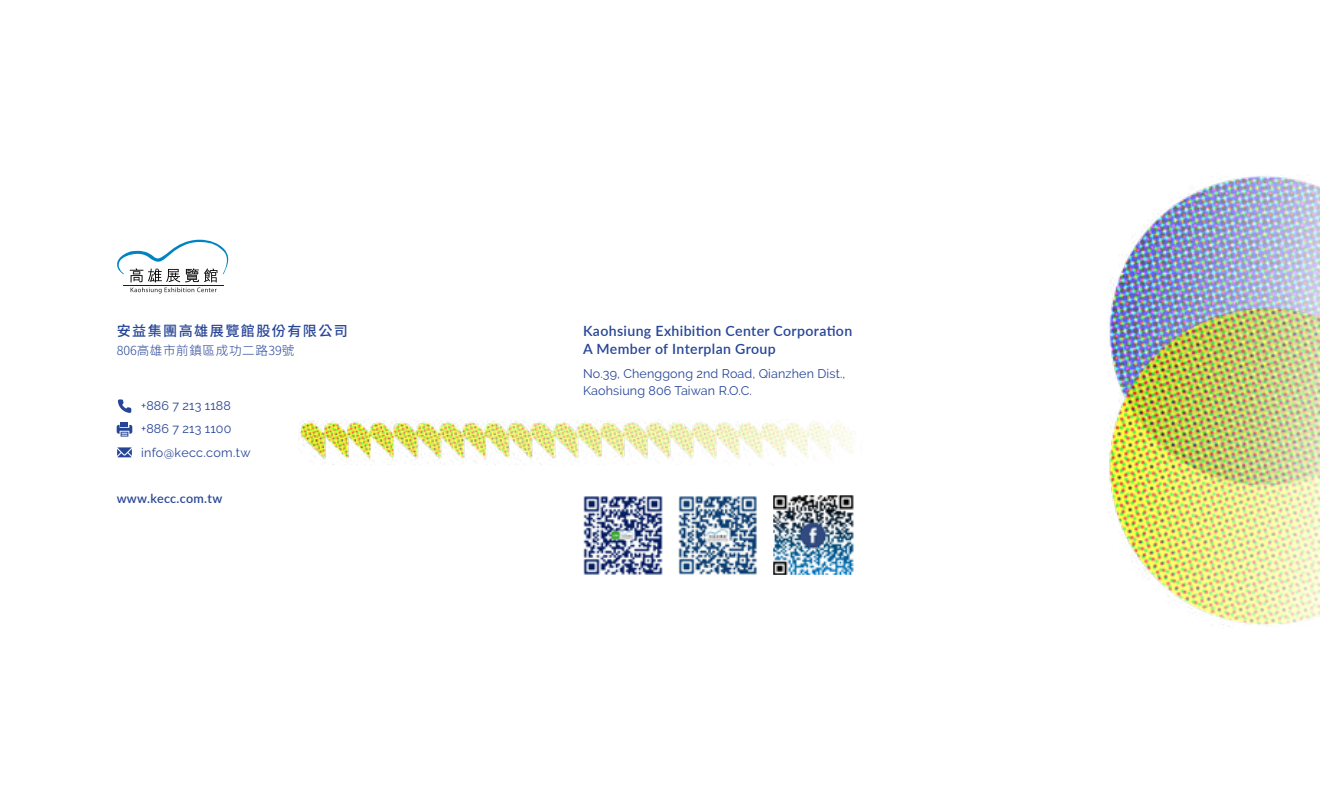
<style>
.page{position:relative;width:1320px;height:800px;background:#fff}
.page>*{position:absolute;margin:0;border:0;box-sizing:border-box;transform-origin:0 0}
.t1{font:600 14.2px "Lato";letter-spacing:.025em;color:#274597}
.t2{font:500 14.2px "Noto Sans CJ Ktc";letter-spacing:.1em;color:#274597}
.t3{font:12.6px/23.6px "Raleway";letter-spacing:.01em;color:#274597}
.t4{font:300 12.6px "Noto Sans CJ Ktc";letter-spacing:.05em;color:#274597}
.t5{font:600 12.6px "Lato";letter-spacing:.025em;color:#274597}
</style>
<div class="page">
<svg style="left:117px;top:447px;width:15px;height:10px"></svg>
<svg style="left:118px;top:399px;width:13px;height:14px"></svg>
<svg style="left:117px;top:422px;width:15px;height:15px"></svg>
<img style="left:1141px;top:176px;width:179px;height:61px">
<img style="left:1109px;top:237px;width:211px;height:389px">
<img style="left:299px;top:419px;width:555px;height:111px">
<img style="left:583px;top:495px;width:79px;height:79px">
<img style="left:678px;top:495px;width:80px;height:79px">
<img style="left:774px;top:495px;width:79px;height:79px">
<svg style="left:117px;top:240px;width:112px;height:54px"></svg>
<p class="t2" style="left:117px;top:322px;width:233px">安益集團高雄展覽館股份有限公司</p>
<p class="t4" style="left:117px;top:343px;width:179px">806高雄市前鎮區成功二路39號</p>
<p class="t3" style="left:141px;top:394px;width:111px">+886 7 213 1188 +886 7 213 1100 info@kecc.com.tw</p>
<p class="t5" style="left:117px;top:490px;width:107px">www.kecc.com.tw</p>
<p class="t1" style="left:583px;top:320px;width:271px">Kaohsiung Exhibition Center Corporation</p>
<p class="t3" style="left:583px;top:365px;width:264px;line-height:17.2px">No.39, Chenggong 2nd Road, Qianzhen Dist.,<br>Kaohsiung 806 Taiwan R.O.C.</p>
<p class="t1" style="left:583px;top:339px;width:194px">A Member of Interplan Group</p>
</div>
